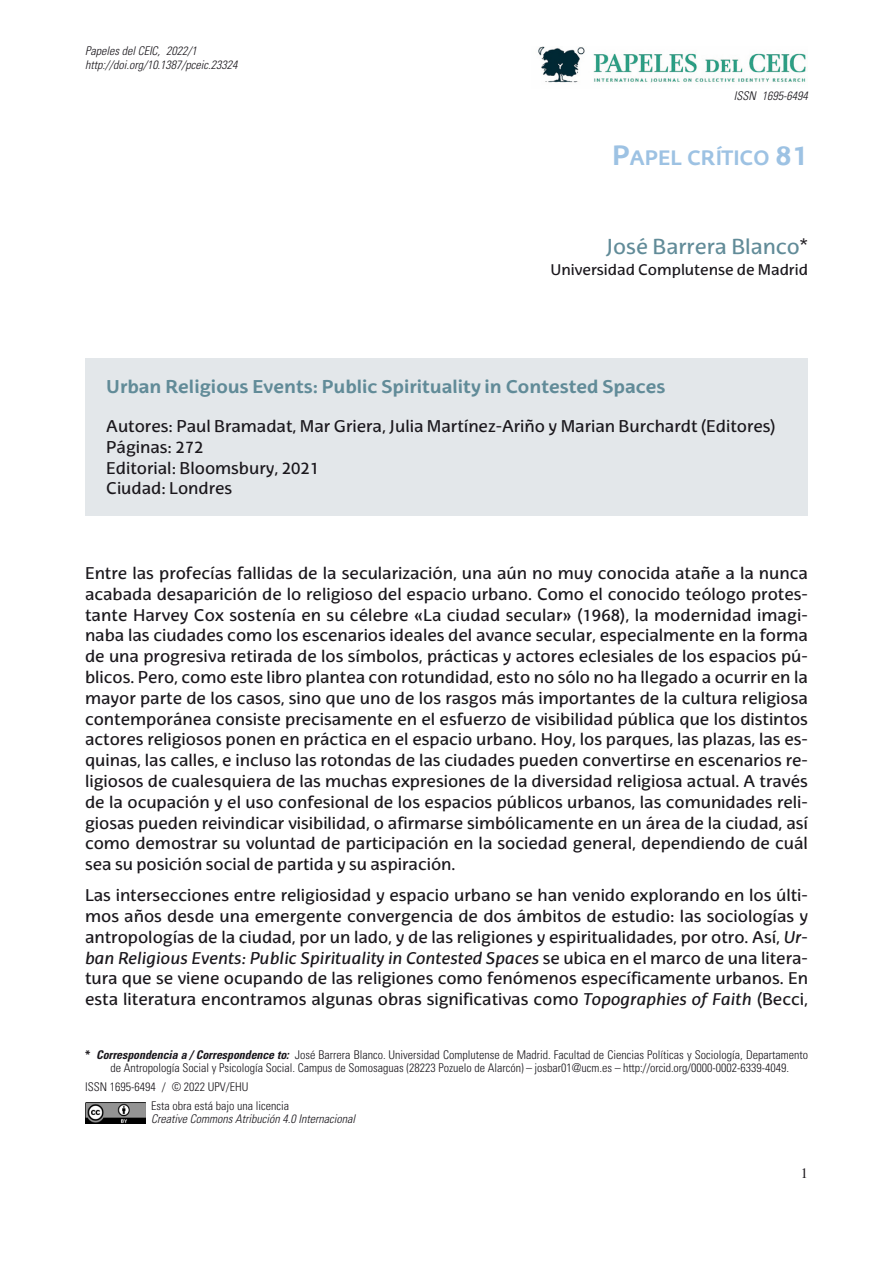
<style>
.page{position:relative;width:893px;height:1263px;background:#fff}
.page>*{position:absolute;margin:0;border:0;box-sizing:border-box;transform-origin:0 0}
.o3-autor{font:21px "EHU Sans";color:#618b98}
.o1-papel-critico-num{font:700 20.25px "EHU Sans";color:#9dc2e3}
.o2-papel-crit-titulo{font:700 18px "EHU Sans";color:#618b98}
.texto-normal{font:16.5px/20.9px "EHU Sans";color:#1a171c;text-align:justify}
.o3-papeles-crit-dato{font:16.5px "EHU Sans";color:#1a171c}
.o4-universidad{font:15px "EHU Sans";color:#1a171c}
.t1{font:14.25px "Times";color:#1a171c}
.correspondencia-a{font:300 condensed 12px/12.8px "Univers LT Std";color:#1a171c;text-align:center}
.como-citar{font:italic 300 condensed 12px/12.8px "Univers LT Std";color:#1a171c}
.isbn-s{font:300 condensed 12px "Univers LT Std";color:#1a171c}
.s1{font-size:27px}
.s2{color:#1a171c}
.s3{font-style:italic}
.s4{font-weight:700}
.s5{font-weight:700;font-style:italic}
.s6{font-style:normal}
</style>
<div class="page">
<img style="left:538px;top:47px;width:268px;height:36px">
<img style="left:85px;top:1102px;width:60px;height:21px">
<div style="left:85px;top:358px;width:723px;height:158px;background:#e3e7ea"></div>
<p class="como-citar" style="left:85px;top:45px;width:113px">Papeles del CEIC, 2022/1</p>
<p class="como-citar" style="left:85px;top:58px;width:154px">http://doi.org/10.1387/pceic.23324</p>
<p class="como-citar" style="left:734px;top:90px;width:75px">ISSN 1695-6494</p>
<p class="o1-papel-critico-num" style="left:612px;top:145px;width:197px"><span class="s1">P</span>APEL CRÍTICO <span class="s1">81</span></p>
<p class="o3-autor" style="left:606px;top:234px;width:204px">José Barrera Blanco<span class="s2">*</span></p>
<p class="o4-universidad" style="left:550px;top:261px;width:259px">Universidad Complutense de Madrid</p>
<p class="o2-papel-crit-titulo" style="left:106px;top:375px;width:561px">Urban Religious Events: Public Spirituality in Contested Spaces</p>
<p class="o3-papeles-crit-dato" style="left:106px;top:416px;width:671px">Autores: Paul Bramadat, Mar Griera, Julia Martínez-Ariño y Marian Burchardt (Editores)</p>
<p class="o3-papeles-crit-dato" style="left:106px;top:437px;width:99px">Páginas: 272</p>
<p class="o3-papeles-crit-dato" style="left:106px;top:458px;width:214px">Editorial: Bloomsbury, 2021</p>
<p class="o3-papeles-crit-dato" style="left:106px;top:479px;width:128px">Ciudad: Londres</p>
<p class="texto-normal" style="left:85px;top:563px;width:724px">Entre las profecías fallidas de la secularización, una aún no muy conocida atañe a la nunca acabada desaparición de lo religioso del espacio urbano. Como el conocido teólogo protes&shy;tante Harvey Cox sostenía en su célebre «La ciudad secular» (1968), la modernidad imagi&shy;naba las ciudades como los escenarios ideales del avance secular, especialmente en la forma de una progresiva retirada de los símbolos, prácticas y actores eclesiales de los espacios pú&shy;blicos. Pero, como este libro plantea con rotundidad, esto no sólo no ha llegado a ocurrir en la mayor parte de los casos, sino que uno de los rasgos más importantes de la cultura religiosa contemporánea consiste precisamente en el esfuerzo de visibilidad pública que los distintos actores religiosos ponen en práctica en el espacio urbano. Hoy, los parques, las plazas, las es&shy;quinas, las calles, e incluso las rotondas de las ciudades pueden convertirse en escenarios re&shy;ligiosos de cualesquiera de las muchas expresiones de la diversidad religiosa actual. A través de la ocupación y el uso confesional de los espacios públicos urbanos, las comunidades reli&shy;giosas pueden reivindicar visibilidad, o afirmarse simbólicamente en un área de la ciudad, así como demostrar su voluntad de participación en la sociedad general, dependiendo de cuál sea su posición social de partida y su aspiración.</p>
<p class="texto-normal" style="left:85px;top:885px;width:724px">Las intersecciones entre religiosidad y espacio urbano se han venido explorando en los últi&shy;mos años desde una emergente convergencia de dos ámbitos de estudio: las sociologías y antropologías de la ciudad, por un lado, y de las religiones y espiritualidades, por otro. Así, <span class="s3">Ur&shy;ban Religious Events: Public Spirituality in Contested Spaces</span> se ubica en el marco de una litera&shy;tura que se viene ocupando de las religiones como fenómenos específicamente urbanos. En esta literatura encontramos algunas obras significativas como <span class="s3">Topographies of Faith</span> (Becci,</p>
<p class="correspondencia-a" style="left:85px;top:1048px;width:724px"><span class="s4">*</span> <span class="s5">Correspondencia a / Correspondence to:</span> José Barrera Blanco. Universidad Complutense de Madrid. Facultad de Ciencias Políticas y Sociología, Departamento de Antropología Social y Psicología Social. Campus de Somosaguas (28223 Pozuelo de Alarcón) – josbar01@ucm.es – http://orcid.org/0000-0002-6339-4049.</p>
<p class="isbn-s" style="left:85px;top:1079px;width:165px">ISSN 1695-6494 / © 2022 UPV/EHU</p>
<p class="como-citar" style="left:151px;top:1099px;width:205px"><span class="s6">Esta obra está bajo una licencia<br></span>Creative Commons Atribución 4.0 Internacional</p>
<p class="t1" style="left:801px;top:1160px;width:9px">1</p>
</div>
